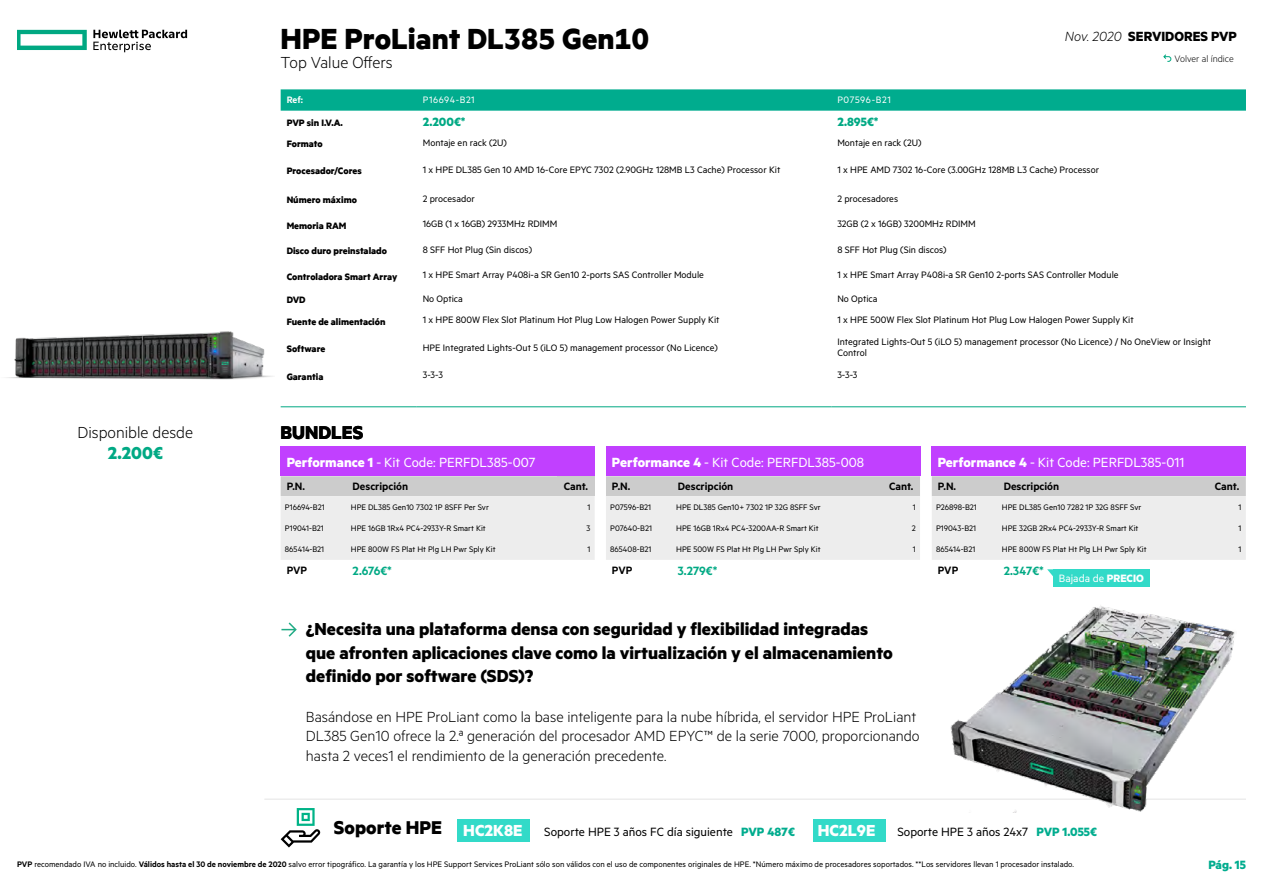
<style>
.page{position:relative;width:1263px;height:893px;background:#fff}
.page>*{position:absolute;margin:0;border:0;box-sizing:border-box;transform-origin:0 0}
.t1{font:700 33px "Metric HPE";color:#000}
.t2{font:700 21px "Metric HPE";color:#000}
.t3{font:700 19.5px/23.4px "Metric";color:#000}
.t4{font:700 19.5px "Metric";color:#00a984}
.t5{font:300 18px "Metric";color:#000}
.t6{font:700 18px "Metric";color:#fff}
.t7{font:300 16.5px/19.8px "Metric";color:#000}
.t8{font:15px "Metric";color:#fff}
.t9{font:700 15px "Metric";color:#000}
.t10{font:13.5px "Metric";color:#000}
.t11{font:600 13.5px "Metric";letter-spacing:-.01em;color:#00a984}
.t12{font:700 13.5px "Metric";color:#00a984}
.t13{font:700 13.5px "Metric";color:#00ac8e}
.t14{font:600 12px "Metric";color:#000}
.t15{font:12px "Metric";color:#fff}
.t16{font:10.5px/10.5px "Metric";color:#000}
.t17{font:700 10.5px "Metric HPE";color:#000}
.t18{font:10.5px "Metric";letter-spacing:.06em;color:#fff}
.t19{font:300 10.5px "Metric";color:#000}
.t20{font:600 10.5px "Metric";color:#fff}
.t21{font:9px "Metric";color:#000}
.s1{font-weight:300;font-style:italic}
.s2{font-weight:700}
.s3{font-weight:700;font-size:18px;color:#fff}
.s4{font-weight:700;color:#00ac8e}
.s5{font-weight:600}
</style>
<div class="page">
<svg style="left:17px;top:30px;width:70px;height:20px"></svg>
<svg style="left:93px;top:30px;width:94px;height:22px"></svg>
<svg style="left:1163px;top:54px;width:9px;height:8px"></svg>
<hr style="left:264px;top:798px;width:982px;height:2px;background:#ededed">
<img style="left:6px;top:331px;width:267px;height:49px">
<svg style="left:281px;top:89px;width:965px;height:22px;background:#08ae91"></svg>
<hr style="left:281px;top:406px;width:136px;height:1px;background:#00a882">
<hr style="left:417px;top:406px;width:414px;height:1px;background:#00a882">
<hr style="left:831px;top:406px;width:415px;height:1px;background:#00a882">
<div style="left:457px;top:819px;width:72px;height:22px;background:#32dac8"></div>
<div style="left:813px;top:819px;width:72px;height:22px;background:#32dac8"></div>
<svg style="left:281px;top:808px;width:39px;height:39px"></svg>
<div style="left:606px;top:446px;width:314px;height:30px;background:#c140ff"></div>
<svg style="left:606px;top:476px;width:314px;height:84px;background:#e5e5e5"></svg>
<div style="left:281px;top:446px;width:314px;height:30px;background:#c140ff"></div>
<svg style="left:281px;top:476px;width:314px;height:84px;background:#e5e5e5"></svg>
<div style="left:932px;top:446px;width:314px;height:30px;background:#c140ff"></div>
<svg style="left:281px;top:622px;width:16px;height:15px"></svg>
<img style="left:950px;top:605px;width:285px;height:207px">
<svg style="left:932px;top:476px;width:314px;height:100px"></svg>
<div style="left:1053px;top:569px;width:97px;height:18px;background:#32dac8"></div>
<h1 class="t1" style="left:281px;top:19px;width:370px">HPE ProLiant DL385 Gen10</h1>
<h3 class="t5" style="left:281px;top:52px;width:113px">Top Value Offers</h3>
<h3 class="t9" style="left:1065px;top:27px;width:174px"><span class="s1">Nov. 2020</span> SERVIDORES PVP</h3>
<p class="t19" style="left:1174px;top:53px;width:61px">Volver al índice</p>
<h3 class="t5" style="left:78px;top:422px;width:117px">Disponible desde</h3>
<h3 class="t4" style="left:108px;top:441px;width:57px">2.200€</h3>
<p class="t20" style="left:287px;top:94px;width:18px">Ref:</p>
<p class="t18" style="left:423px;top:94px;width:54px">P16694-B21</p>
<p class="t18" style="left:837px;top:94px;width:55px">P07596-B21</p>
<p class="t17" style="left:287px;top:117px;width:58px">PVP sin I.V.A.</p>
<p class="t12" style="left:423px;top:113px;width:44px">2.200€*</p>
<p class="t12" style="left:837px;top:113px;width:43px">2.895€*</p>
<p class="t17" style="left:287px;top:138px;width:38px">Formato</p>
<p class="t16" style="left:423px;top:137px;width:86px">Montaje en rack (2U)</p>
<p class="t16" style="left:837px;top:137px;width:86px">Montaje en rack (2U)</p>
<p class="t17" style="left:287px;top:165px;width:77px">Procesador/Cores</p>
<p class="t16" style="left:423px;top:164px;width:359px">1 x HPE DL385 Gen 10 AMD 16-Core EPYC 7302 (2.90GHz 128MB L3 Cache) Processor Kit</p>
<p class="t16" style="left:837px;top:164px;width:263px">1 x HPE AMD 7302 16-Core (3.00GHz 128MB L3 Cache) Processor</p>
<p class="t17" style="left:287px;top:194px;width:72px">Número máximo</p>
<p class="t16" style="left:423px;top:193px;width:54px">2 procesador</p>
<p class="t16" style="left:837px;top:193px;width:62px">2 procesadores</p>
<p class="t17" style="left:287px;top:219px;width:61px">Memoria RAM</p>
<p class="t16" style="left:423px;top:218px;width:136px">16GB (1 x 16GB) 2933MHz RDIMM</p>
<p class="t16" style="left:837px;top:218px;width:140px">32GB (2 x 16GB) 3200MHz RDIMM</p>
<p class="t17" style="left:287px;top:245px;width:102px">Disco duro preinstalado</p>
<p class="t16" style="left:423px;top:244px;width:111px">8 SFF Hot Plug (Sin discos)</p>
<p class="t16" style="left:837px;top:244px;width:111px">8 SFF Hot Plug (Sin discos)</p>
<p class="t17" style="left:287px;top:270px;width:112px">Controladora Smart Array</p>
<p class="t16" style="left:423px;top:269px;width:283px">1 x HPE Smart Array P408i-a SR Gen10 2-ports SAS Controller Module</p>
<p class="t16" style="left:837px;top:269px;width:283px">1 x HPE Smart Array P408i-a SR Gen10 2-ports SAS Controller Module</p>
<p class="t17" style="left:287px;top:294px;width:21px">DVD</p>
<p class="t16" style="left:423px;top:293px;width:42px">No Optica</p>
<p class="t16" style="left:837px;top:293px;width:42px">No Optica</p>
<p class="t17" style="left:287px;top:315px;width:100px">Fuente de alimentación</p>
<p class="t16" style="left:423px;top:314px;width:298px">1 x HPE 800W Flex Slot Platinum Hot Plug Low Halogen Power Supply Kit</p>
<p class="t16" style="left:837px;top:314px;width:298px">1 x HPE 500W Flex Slot Platinum Hot Plug Low Halogen Power Supply Kit</p>
<p class="t17" style="left:287px;top:342px;width:40px">Software</p>
<p class="t16" style="left:423px;top:342px;width:297px">HPE Integrated Lights-Out 5 (iLO 5) management processor (No Licence)</p>
<p class="t16" style="left:837px;top:337px;width:375px">Integrated Lights-Out 5 (iLO 5) management processor (No Licence) / No OneView or Insight<br>Control</p>
<p class="t17" style="left:287px;top:370px;width:38px">Garantia</p>
<p class="t16" style="left:423px;top:369px;width:22px">3-3-3</p>
<p class="t16" style="left:837px;top:369px;width:22px">3-3-3</p>
<h2 class="t2" style="left:281px;top:419px;width:84px">BUNDLES</h2>
<h3 class="t8" style="left:287px;top:453px;width:250px"><span class="s2">Performance 1</span> - Kit Code: PERFDL385-007</h3>
<p class="t14" style="left:287px;top:479px;width:20px">P.N.</p>
<p class="t14" style="left:353px;top:479px;width:57px">Descripción</p>
<p class="t14" style="left:564px;top:479px;width:26px">Cant.</p>
<p class="t21" style="left:285px;top:502px;width:41px">P16694-B21</p>
<p class="t21" style="left:351px;top:502px;width:140px">HPE DL385 Gen10 7302 1P 8SFF Per Svr</p>
<p class="t21" style="left:587px;top:502px;width:4px">1</p>
<p class="t21" style="left:285px;top:523px;width:40px">P19041-B21</p>
<p class="t21" style="left:351px;top:523px;width:136px">HPE 16GB 1Rx4 PC4-2933Y-R Smart Kit</p>
<p class="t21" style="left:586px;top:523px;width:5px">3</p>
<p class="t21" style="left:285px;top:544px;width:41px">865414-B21</p>
<p class="t21" style="left:351px;top:544px;width:146px">HPE 800W FS Plat Ht Plg LH Pwr Sply Kit</p>
<p class="t21" style="left:587px;top:544px;width:4px">1</p>
<p class="t14" style="left:287px;top:563px;width:22px">PVP</p>
<p class="t11" style="left:353px;top:562px;width:41px">2.676€*</p>
<h3 class="t8" style="left:612px;top:453px;width:254px"><span class="s2">Performance 4</span> - Kit Code: PERFDL385-008</h3>
<p class="t14" style="left:612px;top:479px;width:20px">P.N.</p>
<p class="t14" style="left:678px;top:479px;width:57px">Descripción</p>
<p class="t14" style="left:889px;top:479px;width:26px">Cant.</p>
<p class="t21" style="left:610px;top:502px;width:42px">P07596-B21</p>
<p class="t21" style="left:676px;top:502px;width:146px">HPE DL385 Gen10+ 7302 1P 32G 8SFF Svr</p>
<p class="t21" style="left:913px;top:502px;width:4px">1</p>
<p class="t21" style="left:610px;top:523px;width:43px">P07640-B21</p>
<p class="t21" style="left:676px;top:523px;width:144px">HPE 16GB 1Rx4 PC4-3200AA-R Smart Kit</p>
<p class="t21" style="left:912px;top:523px;width:5px">2</p>
<p class="t21" style="left:610px;top:544px;width:43px">865408-B21</p>
<p class="t21" style="left:676px;top:544px;width:146px">HPE 500W FS Plat Ht Plg LH Pwr Sply Kit</p>
<p class="t21" style="left:913px;top:544px;width:4px">1</p>
<p class="t14" style="left:612px;top:563px;width:22px">PVP</p>
<p class="t11" style="left:678px;top:562px;width:41px">3.279€*</p>
<h3 class="t3" style="left:306px;top:617px;width:588px">¿Necesita una plataforma densa con seguridad y flexibilidad integradas que afronten aplicaciones clave como la virtualización y el almacenamiento definido por software (SDS)?</h3>
<p class="t7" style="left:306px;top:706px;width:615px">Basándose en HPE ProLiant como la base inteligente para la nube híbrida, el servidor HPE ProLiant<br>DL385 Gen10 ofrece la 2.ª generación del procesador AMD EPYC™ de la serie 7000, proporcionando hasta 2 veces1 el rendimiento de la generación precedente.</p>
<h3 class="t8" style="left:938px;top:453px;width:248px"><span class="s2">Performance 4</span> - Kit Code: PERFDL385-011</h3>
<p class="t14" style="left:938px;top:479px;width:20px">P.N.</p>
<p class="t14" style="left:1004px;top:479px;width:57px">Descripción</p>
<p class="t14" style="left:1215px;top:479px;width:26px">Cant.</p>
<p class="t21" style="left:936px;top:502px;width:42px">P26898-B21</p>
<p class="t21" style="left:1002px;top:502px;width:141px">HPE DL385 Gen10 7282 1P 32G 8SFF Svr</p>
<p class="t21" style="left:1238px;top:502px;width:4px">1</p>
<p class="t21" style="left:936px;top:523px;width:42px">P19043-B21</p>
<p class="t21" style="left:1002px;top:523px;width:138px">HPE 32GB 2Rx4 PC4-2933Y-R Smart Kit</p>
<p class="t21" style="left:1238px;top:523px;width:4px">1</p>
<p class="t21" style="left:936px;top:544px;width:41px">865414-B21</p>
<p class="t21" style="left:1002px;top:544px;width:146px">HPE 800W FS Plat Ht Plg LH Pwr Sply Kit</p>
<p class="t21" style="left:1238px;top:544px;width:4px">1</p>
<p class="t14" style="left:938px;top:563px;width:22px">PVP</p>
<p class="t11" style="left:1004px;top:562px;width:42px">2.347€*</p>
<p class="t15" style="left:1059px;top:571px;width:86px">Bajada de <span class="s2">PRECIO</span></p>
<p class="t10" style="left:334px;top:824px;width:463px"><sup>Soporte</sup> <sup>HPE</sup> <span class="s3">HC2K8E</span> Soporte HPE 3 años FC día siguiente <span class="s4">PVP 487€</span></p>
<h3 class="t6" style="left:818px;top:819px;width:59px">HC2L9E</h3>
<p class="t10" style="left:897px;top:824px;width:201px">Soporte HPE 3 años 24x7 <span class="s4">PVP 1.055€</span></p>
<p class="t21" style="left:17px;top:858px;width:1058px"><span class="s5">PVP</span> recomendado IVA no incluido. <span class="s5">Válidos hasta el 30 de noviembre de 2020</span> salvo error tipográfico. La garantía y los HPE Support Services ProLiant sólo son válidos con el uso de componentes originales de HPE. *Número máximo de procesadores soportados. **Los servidores llevan 1 procesador instalado.</p>
<p class="t13" style="left:1208px;top:857px;width:39px">Pág. 15</p>
</div>
